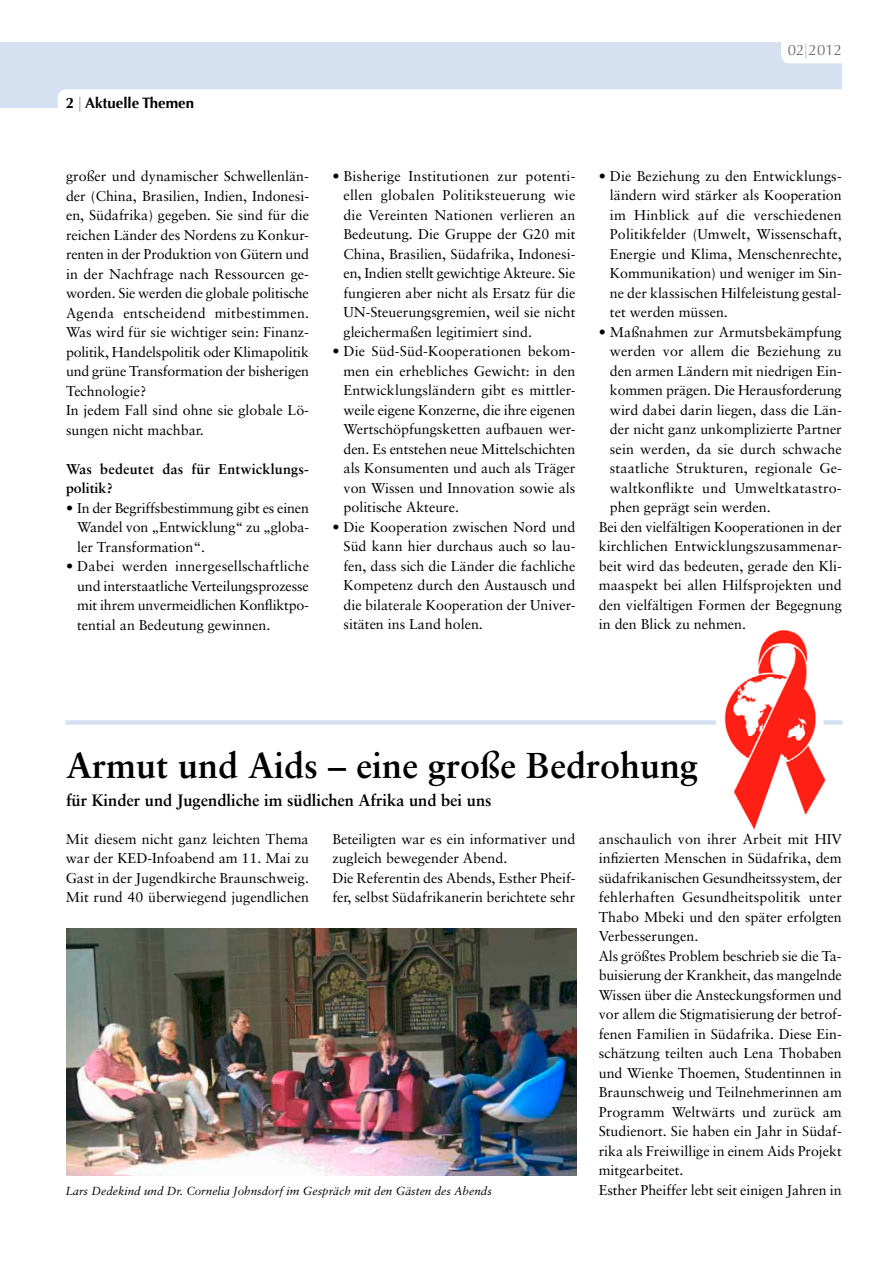
<style>
.page{position:relative;width:893px;height:1263px;background:#fff}
.page>*{position:absolute;margin:0;border:0;box-sizing:border-box;transform-origin:0 0}
.t1{font:700 36px "Sabon LT";color:#000}
.t2{font:700 16.5px "Sabon LT";color:#000}
.t3{font:700 15px "Optima";color:#000}
.t4{font:15px "Optima";color:#6f6f6e}
.t5{font:14.25px/19.5px "Sabon LT";color:#000;text-align:justify}
.t6{font:700 14.25px/19.5px "Sabon LT";letter-spacing:.015em;color:#000}
.t7{font:italic 11.7px "Sabon LT";color:#000}
.s1{font-family:"Myriad Pro";font-weight:400;font-stretch:condensed;color:#9c9c9c}
.s2{font-family:"Myriad Pro";font-stretch:condensed;color:#c5c5c6}
</style>
<div class="page">
<div style="left:0;top:42px;width:842px;height:66px;background:#d5e1f1"></div>
<div style="left:781px;top:26px;width:75px;height:37px;background:#fff;border-radius:9px"></div>
<div style="left:58px;top:89px;width:815px;height:38px;background:#fff;border-radius:9px"></div>
<img style="left:66px;top:928px;width:510px;height:248px">
<img style="left:724px;top:630px;width:102px;height:200px">
<div style="left:65px;top:720px;width:651px;height:5px;background:#d5e1f1"></div>
<div style="left:823px;top:720px;width:20px;height:5px;background:#d5e1f1"></div>
<p class="t3" style="left:66px;top:94px;width:130px">2 <span class="s1">|</span> Aktuelle Themen</p>
<p class="t5" style="left:66px;top:166px;width:245px;text-align:left">großer und dynamischer Schwellenlän&shy;der (China, Brasilien, Indien, Indonesi&shy;en, Südafrika) gegeben. Sie sind für die reichen Länder des Nordens zu Konkur&shy;renten in der Produktion von Gütern und in der Nachfrage nach Ressourcen ge&shy;worden. Sie werden die globale politische Agenda entscheidend mitbestimmen.<br>Was wird für sie wichtiger sein: Finanz&shy;politik, Handelspolitik oder Klimapolitik und grüne Transformation der bisherigen Technologie?<br>In jedem Fall sind ohne sie globale Lö&shy;sungen nicht machbar.</p>
<p class="t6" style="left:66px;top:458px;width:244px">Was bedeutet das für Entwicklungs&shy;politik?</p>
<p class="t5" style="left:77px;top:498px;width:233px;text-indent:-11px">• In der Begriffsbestimmung gibt es einen Wandel von „Entwicklung“ zu „globa&shy;ler Transformation“.</p>
<p class="t5" style="left:77px;top:556px;width:233px;text-indent:-11px">• Dabei werden innergesellschaftliche und interstaatliche Verteilungsprozesse mit ihrem unvermeidlichen Konfliktpo&shy;tential an Bedeutung gewinnen.</p>
<p class="t4" style="left:788px;top:41px;width:56px">02<span class="s2">|</span>2012</p>
<p class="t5" style="left:344px;top:166px;width:233px;text-indent:-11px">• Bisherige Institutionen zur potenti&shy;ellen globalen Politiksteuerung wie die Vereinten Nationen verlieren an Bedeutung. Die Gruppe der G20 mit China, Brasilien, Südafrika, Indonesi&shy;en, Indien stellt gewichtige Akteure. Sie fungieren aber nicht als Ersatz für die UN-Steuerungsgremien, weil sie nicht gleichermaßen legitimiert sind.</p>
<p class="t5" style="left:344px;top:342px;width:233px;text-indent:-11px">• Die Süd-Süd-Kooperationen bekom&shy;men ein erhebliches Gewicht: in den Entwicklungsländern gibt es mittler&shy;weile eigene Konzerne, die ihre eigenen Wertschöpfungsketten aufbauen wer&shy;den. Es entstehen neue Mittelschichten als Konsumenten und auch als Träger von Wissen und Innovation sowie als politische Akteure.</p>
<p class="t5" style="left:344px;top:517px;width:233px;text-indent:-11px">• Die Kooperation zwischen Nord und Süd kann hier durchaus auch so lau&shy;fen, dass sich die Länder die fachliche Kompetenz durch den Austausch und die bilaterale Kooperation der Univer&shy;sitäten ins Land holen.</p>
<p class="t5" style="left:610px;top:166px;width:233px;text-indent:-11px">• Die Beziehung zu den Entwicklungs&shy;ländern wird stärker als Kooperation im Hinblick auf die verschiedenen Politikfelder (Umwelt, Wissenschaft, Energie und Klima, Menschenrechte, Kommunikation) und weniger im Sin&shy;ne der klassischen Hilfeleistung gestal&shy;tet werden müssen.</p>
<p class="t5" style="left:599px;top:322px;width:244px">• Maßnahmen zur Armutsbekämpfung</p>
<p class="t5" style="left:610px;top:341px;width:233px">werden vor allem die Beziehung zu</p>
<p class="t5" style="left:610px;top:361px;width:233px">den armen Ländern mit niedrigen Ein-</p>
<p class="t5" style="left:610px;top:380px;width:233px">kommen prägen. Die Herausforderung</p>
<p class="t5" style="left:610px;top:400px;width:233px">wird dabei darin liegen, dass die Län-</p>
<p class="t5" style="left:610px;top:419px;width:233px">der nicht ganz unkomplizierte Partner</p>
<p class="t5" style="left:610px;top:439px;width:233px">sein werden, da sie durch schwache</p>
<p class="t5" style="left:610px;top:458px;width:234px">staatliche Strukturen, regionale Ge-</p>
<p class="t5" style="left:610px;top:478px;width:233px">waltkonflikte und Umweltkatastro-</p>
<p class="t5" style="left:610px;top:497px;width:162px">phen geprägt sein werden.</p>
<p class="t5" style="left:599px;top:517px;width:244px">Bei den vielfältigen Kooperationen in der</p>
<p class="t5" style="left:599px;top:536px;width:244px">kirchlichen Entwicklungszusammenar-</p>
<p class="t5" style="left:599px;top:556px;width:245px">beit wird das bedeuten, gerade den Kli-</p>
<p class="t5" style="left:599px;top:575px;width:245px">maaspekt bei allen Hilfsprojekten und</p>
<p class="t5" style="left:599px;top:595px;width:244px">den vielfältigen Formen der Begegnung</p>
<p class="t5" style="left:599px;top:614px;width:149px">in den Blick zu nehmen.</p>
<h1 class="t1" style="left:66px;top:743px;width:634px">Armut und Aids – eine große Bedrohung</h1>
<p class="t2" style="left:66px;top:790px;width:427px">für Kinder und Jugendliche im südlichen Afrika und bei uns</p>
<p class="t5" style="left:66px;top:829px;width:245px">Mit diesem nicht ganz leichten Thema war der KED-Infoabend am 11. Mai zu Gast in der Jugendkirche Braunschweig.<br>Mit rund 40 überwiegend jugendlichen</p>
<p class="t5" style="left:332px;top:829px;width:245px;text-align:left">Beteiligten war es ein informativer und zugleich bewegender Abend.<br>Die Referentin des Abends, Esther Pheif&shy;fer, selbst Südafrikanerin berichtete sehr</p>
<p class="t5" style="left:599px;top:829px;width:245px;text-align:left">anschaulich von ihrer Arbeit mit HIV infizierten Menschen in Südafrika, dem südafrikanischen Gesundheitssystem, der fehlerhaften Gesundheitspolitik unter Thabo Mbeki und den später erfolgten Verbesserungen.<br>Als größtes Problem beschrieb sie die Ta&shy;buisierung der Krankheit, das mangelnde Wissen über die Ansteckungsformen und vor allem die Stigmatisierung der betrof&shy;fenen Familien in Südafrika. Diese Ein&shy;schätzung teilten auch Lena Thobaben und Wienke Thoemen, Studentinnen in Braunschweig und Teilnehmerinnen am Programm Weltwärts und zurück am Studienort. Sie haben ein Jahr in Südaf&shy;rika als Freiwillige in einem Aids Projekt mitgearbeitet.<br>Esther Pheiffer lebt seit einigen Jahren in</p>
<p class="t7" style="left:65px;top:1184px;width:428px">Lars Dedekind und Dr. Cornelia Johnsdorf im Gespräch mit den Gästen des Abends</p>
</div>
